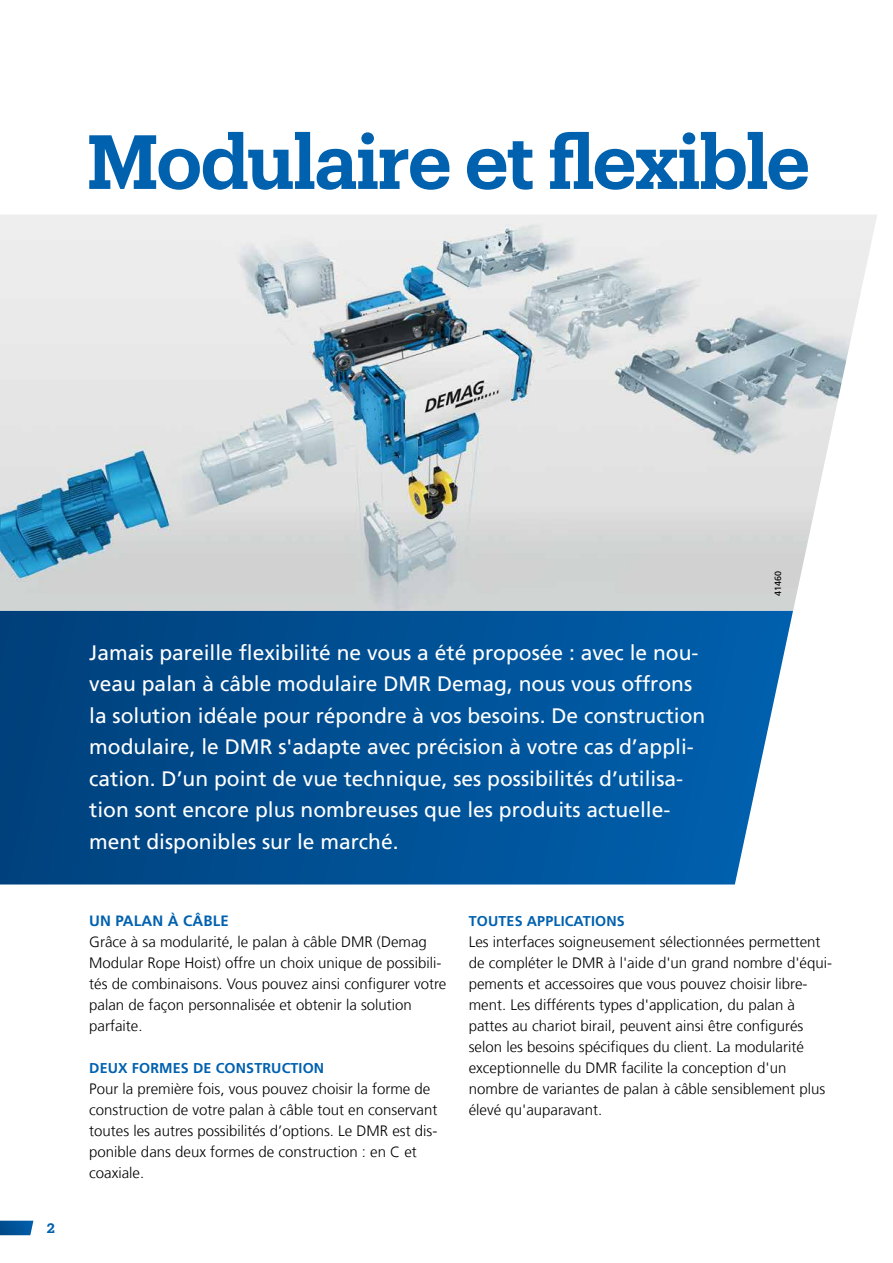
<style>
.page{position:relative;width:893px;height:1263px;background:#fff}
.page>*{position:absolute;margin:0;border:0;box-sizing:border-box;transform-origin:0 0}
.t1{font:600 75px "Produkt";letter-spacing:-.02em;color:#0061af}
.t2{font:21px/31.5px "Frutiger LT Com";color:#fff}
.t3{font:300 15px/21px "Frutiger LT Com";color:#000}
.t4{font:700 15px "Frutiger LT Com";letter-spacing:.01em;color:#0061af}
.t5{font:700 14.25px "Frutiger LT Com";letter-spacing:.01em;color:#0061af}
.t6{font:600 13.5px "Produkt";color:#0061af}
.t7{font:9px "Frutiger LT Com";color:#000}
</style>
<div class="page">
<svg style="left:0;top:611px;width:793px;height:273px;background:#095698"></svg>
<img style="left:0;top:215px;width:877px;height:396px">
<svg style="left:0;top:1221px;width:33px;height:14px"></svg>
<h1 class="t1" style="left:87px;top:109px;width:724px">Modulaire et flexible</h1>
<p class="t6" style="left:47px;top:1218px;width:10px">2</p>
<p class="t2" style="left:89px;top:637px;width:618px">Jamais pareille flexibilité ne vous a été proposée : avec le nou&shy;veau palan à câble modulaire DMR Demag, nous vous offrons la solution idéale pour répondre à vos besoins. De construction modulaire, le DMR s'adapte avec précision à votre cas d’appli&shy;cation. D’un point de vue technique, ses possibilités d’utilisa&shy;tion sont encore plus nombreuses que les produits actuelle&shy;ment disponibles sur le marché.</p>
<p class="t7" style="left:773px;top:595px;width:27px;rotate:-90deg">41460</p>
<p class="t4" style="left:89px;top:912px;width:141px">UN PALAN À CÂBLE</p>
<p class="t3" style="left:89px;top:931px;width:359px">Grâce à sa modularité, le palan à câble DMR (Demag Modular Rope Hoist) offre un choix unique de possibili&shy;tés de combinaisons. Vous pouvez ainsi configurer votre palan de façon personnalisée et obtenir la solution parfaite.</p>
<p class="t5" style="left:89px;top:1059px;width:236px">DEUX FORMES DE CONSTRUCTION</p>
<p class="t3" style="left:89px;top:1078px;width:350px">Pour la première fois, vous pouvez choisir la forme de construction de votre palan à câble tout en conservant toutes les autres possibilités d’options. Le DMR est dis&shy;ponible dans deux formes de construction : en C et coaxiale.</p>
<p class="t5" style="left:469px;top:912px;width:157px">TOUTES APPLICATIONS</p>
<p class="t3" style="left:469px;top:931px;width:365px">Les interfaces soigneusement sélectionnées permettent de compléter le DMR à l'aide d'un grand nombre d'équi&shy;pements et accessoires que vous pouvez choisir libre&shy;ment. Les différents types d'application, du palan à pattes au chariot birail, peuvent ainsi être configurés selon les besoins spécifiques du client. La modularité exceptionnelle du DMR facilite la conception d'un nombre de variantes de palan à câble sensiblement plus élevé qu'auparavant.</p>
</div>
